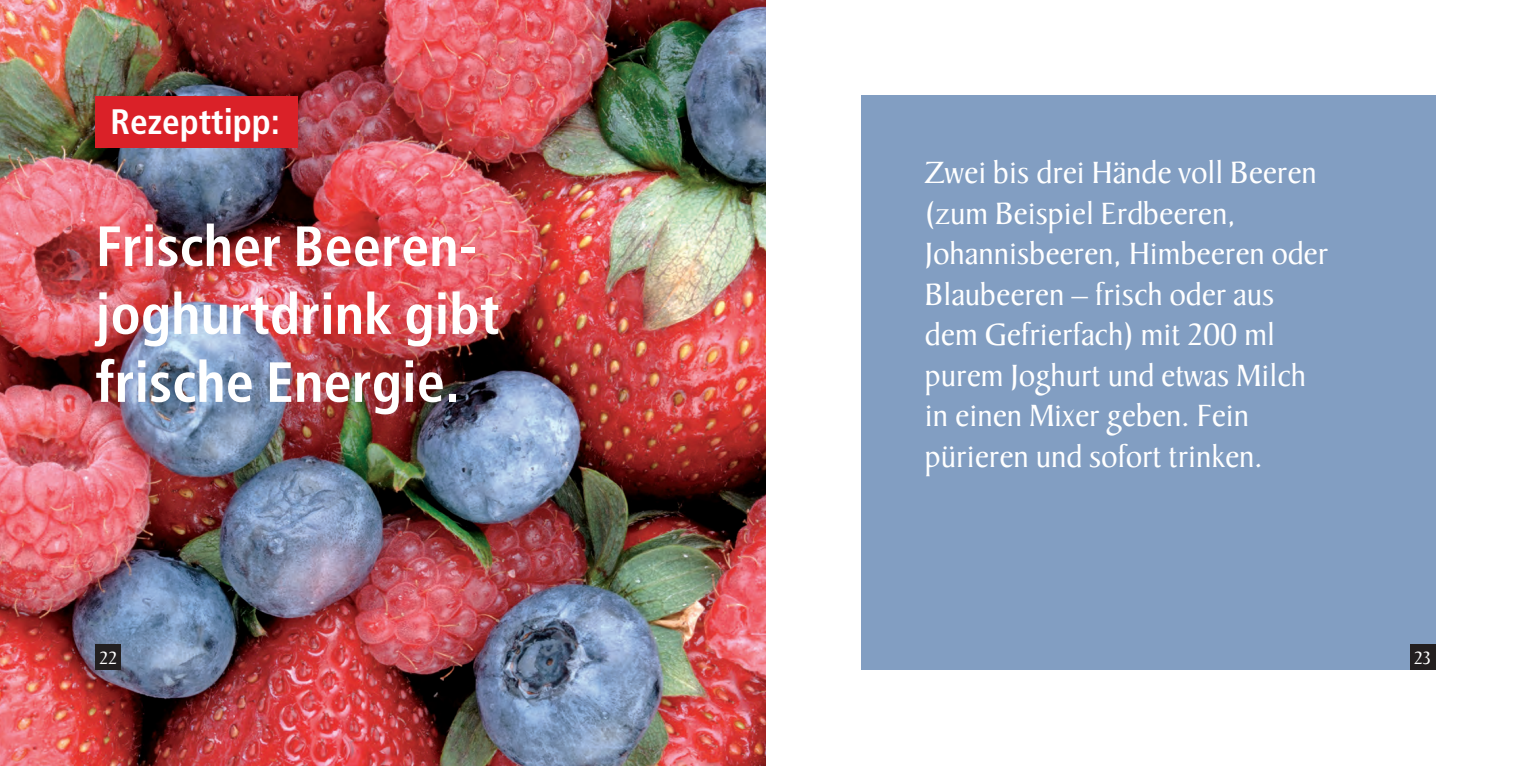
<style>
.page{position:relative;width:1531px;height:766px;background:#fff}
.page>*{position:absolute;margin:0;border:0;box-sizing:border-box;transform-origin:0 0}
.t1{font:700 condensed 56.48px/68px "Frutiger";color:#fff}
.t2{font:700 condensed 35.32px "Frutiger";color:#fff}
.t3{font:33.07px/40.5px "Baker Signet";color:#fff}
.t4{font:19.12px "Baker Signet";color:#fff}
</style>
<div class="page">
<div style="left:861px;top:96px;width:574px;height:574px;background:#829ec2"></div>
<img style="left:0;top:0;width:765px;height:765px">
<div style="left:96px;top:644px;width:25px;height:26px;background:#231f20"></div>
<div style="left:1410px;top:644px;width:25px;height:26px;background:#231f20"></div>
<div style="left:96px;top:96px;width:202px;height:51px;background:#da2128"></div>
<p class="t2" style="left:110px;top:101px;width:171px">Rezepttipp:</p>
<h1 class="t1" style="left:96px;top:212px;width:405px">Frischer Beeren&shy;joghurtdrink gibt frische Energie.</h1>
<p class="t3" style="left:925px;top:153px;width:405px">Zwei bis drei Hände voll Beeren (zum Beispiel Erdbeeren,<br>Johannisbeeren, Himbeeren oder<br>Blaubeeren – frisch oder aus dem Gefrierfach) mit 200 ml purem Joghurt und etwas Milch in einen Mixer geben. Fein pürieren und sofort trinken.</p>
<p class="t4" style="left:100px;top:647px;width:19px">22</p>
<p class="t4" style="left:1414px;top:647px;width:19px">23</p>
</div>
